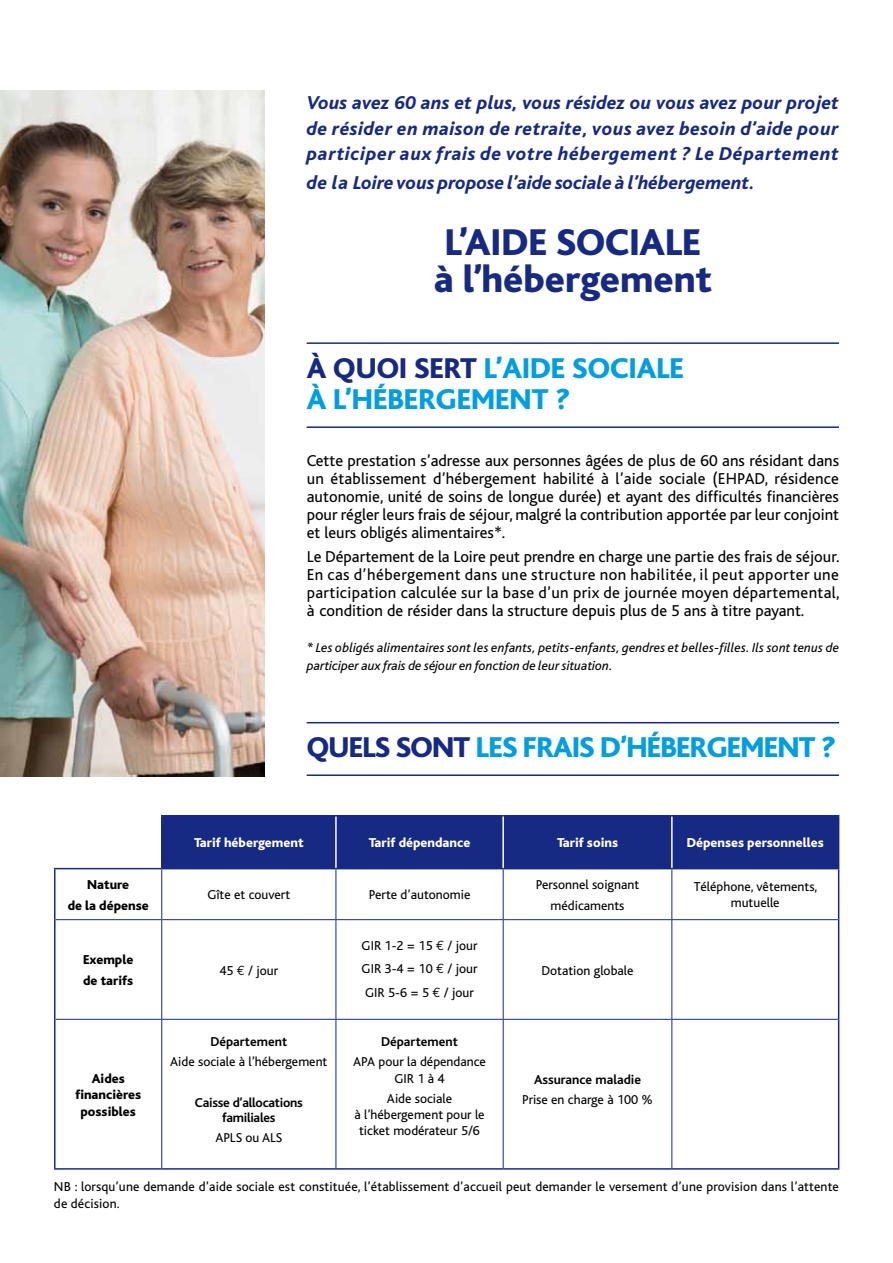
<style>
.page{position:relative;width:893px;height:1263px;background:#fff}
.page>*{position:absolute;margin:0;border:0;box-sizing:border-box;transform-origin:0 0}
.t1{font:800 39px/37.5px "Bliss";color:#162983}
.t2{font:800 30px/31.5px "Bliss";letter-spacing:-.01em;color:#009ee0}
.t3{font:italic 800 19.5px/25.5px "Bliss";letter-spacing:.04em;color:#162983;text-align:justify}
.t4{font:italic 800 19.5px "Bliss";color:#162983}
.t5{font:16.5px/18px "Bliss";color:#000;text-align:justify}
.t6{font:13.5px/16.2px "Bliss";color:#000;text-align:center}
.t7{font:italic 13.5px/18px "Bliss";letter-spacing:.01em;color:#000}
.t8{font:800 13.5px "Bliss";color:#fff}
.t9{font:800 13.5px/20.4px "Bliss";color:#000;text-align:center}
.t10{font:700 13.5px "Bliss";color:#000}
.t11{font:700 13.5px/14.7px "Bliss";letter-spacing:-.02em;color:#000;text-align:center}
.s1{color:#162983}
.s2{font-family:"Euro Mono"}
</style>
<div class="page">
<img style="left:1px;top:91px;width:264px;height:685px">
<div style="left:163px;top:816px;width:675px;height:52px;background:#162983"></div>
<hr style="left:54px;top:868px;width:108px;height:1px;background:#162983">
<hr style="left:54px;top:869px;width:2px;height:51px;background:#162983">
<hr style="left:838px;top:869px;width:1px;height:51px;background:#162983">
<hr style="left:54px;top:920px;width:2px;height:99px;background:#162983">
<hr style="left:838px;top:920px;width:1px;height:99px;background:#162983">
<hr style="left:54px;top:1019px;width:2px;height:149px;background:#162983">
<hr style="left:838px;top:1019px;width:1px;height:149px;background:#162983">
<hr style="left:54px;top:1168px;width:108px;height:2px;background:#162983">
<hr style="left:162px;top:1168px;width:174px;height:2px;background:#162983">
<hr style="left:336px;top:1168px;width:167px;height:2px;background:#162983">
<hr style="left:503px;top:1168px;width:169px;height:2px;background:#162983">
<hr style="left:672px;top:1168px;width:167px;height:2px;background:#162983">
<hr style="left:161px;top:869px;width:1px;height:50px;background:#162983">
<hr style="left:336px;top:869px;width:1px;height:50px;background:#162983">
<hr style="left:503px;top:869px;width:1px;height:50px;background:#162983">
<hr style="left:671px;top:869px;width:1px;height:50px;background:#162983">
<hr style="left:56px;top:919px;width:106px;height:1px;background:#162983">
<hr style="left:162px;top:919px;width:174px;height:1px;background:#162983">
<hr style="left:161px;top:920px;width:1px;height:99px;background:#162983">
<hr style="left:336px;top:919px;width:167px;height:1px;background:#162983">
<hr style="left:336px;top:920px;width:1px;height:99px;background:#162983">
<hr style="left:503px;top:919px;width:169px;height:1px;background:#162983">
<hr style="left:503px;top:920px;width:1px;height:99px;background:#162983">
<hr style="left:672px;top:919px;width:166px;height:1px;background:#162983">
<hr style="left:671px;top:920px;width:1px;height:99px;background:#162983">
<hr style="left:56px;top:1019px;width:106px;height:1px;background:#162983">
<hr style="left:162px;top:1019px;width:174px;height:1px;background:#162983">
<hr style="left:161px;top:1020px;width:1px;height:148px;background:#162983">
<hr style="left:336px;top:1019px;width:167px;height:1px;background:#162983">
<hr style="left:336px;top:1020px;width:1px;height:148px;background:#162983">
<hr style="left:503px;top:1019px;width:169px;height:1px;background:#162983">
<hr style="left:503px;top:1020px;width:1px;height:148px;background:#162983">
<hr style="left:672px;top:1019px;width:166px;height:1px;background:#162983">
<hr style="left:671px;top:1020px;width:1px;height:148px;background:#162983">
<hr style="left:161px;top:815px;width:175px;height:1px;background:#162983">
<hr style="left:161px;top:816px;width:2px;height:52px;background:#162983">
<hr style="left:336px;top:815px;width:167px;height:1px;background:#162983">
<hr style="left:503px;top:815px;width:169px;height:1px;background:#162983">
<hr style="left:672px;top:815px;width:167px;height:1px;background:#162983">
<hr style="left:838px;top:816px;width:1px;height:52px;background:#162983">
<hr style="left:162px;top:868px;width:174px;height:1px;background:#162983">
<hr style="left:336px;top:868px;width:167px;height:1px;background:#162983">
<hr style="left:503px;top:868px;width:169px;height:1px;background:#162983">
<hr style="left:672px;top:868px;width:167px;height:1px;background:#162983">
<hr style="left:335px;top:816px;width:2px;height:52px;background:#fff">
<hr style="left:502px;top:816px;width:2px;height:52px;background:#fff">
<hr style="left:671px;top:816px;width:2px;height:52px;background:#fff">
<hr style="left:307px;top:342px;width:532px;height:2px;background:#162983">
<hr style="left:307px;top:426px;width:532px;height:2px;background:#162983">
<hr style="left:307px;top:722px;width:532px;height:1px;background:#162983">
<hr style="left:307px;top:774px;width:532px;height:2px;background:#162983">
<p class="t3" style="left:307px;top:91px;width:534px">Vous avez 60 ans et plus, vous résidez ou vous avez pour projet de résider en maison de retraite, vous avez besoin d’aide pour participer aux frais de votre hébergement ? Le Département</p>
<p class="t4" style="left:307px;top:172px;width:450px">de la Loire vous propose l’aide sociale à l’hébergement.</p>
<h1 class="t1" style="left:434px;top:224px;width:279px">L’AIDE SOCIALE à l’hébergement</h1>
<h2 class="t2" style="left:307px;top:353px;width:379px"><span class="s1">À QUOI SERT</span> L’AIDE SOCIALE<br>À L’HÉBERGEMENT ?</h2>
<p class="t5" style="left:307px;top:452px;width:534px">Cette prestation s’adresse aux personnes âgées de plus de 60 ans résidant dans un établissement d’hébergement habilité à l’aide sociale (EHPAD, résidence autonomie, unité de soins de longue durée) et ayant des difficultés financières pour régler leurs frais de séjour, malgré la contribution apportée par leur conjoint et leurs obligés alimentaires*.</p>
<p class="t5" style="left:307px;top:548px;width:534px">Le Département de la Loire peut prendre en charge une partie des frais de séjour.<br>En cas d’hébergement dans une structure non habilitée, il peut apporter une participation calculée sur la base d’un prix de journée moyen départemental, à condition de résider dans la structure depuis plus de 5 ans à titre payant.</p>
<p class="t7" style="left:307px;top:639px;width:534px">* Les obligés alimentaires sont les enfants, petits-enfants, gendres et belles-filles. Ils sont tenus de participer aux frais de séjour en fonction de leur situation.</p>
<h2 class="t2" style="left:307px;top:732px;width:531px"><span class="s1">QUELS SONT</span> LES FRAIS D’HÉBERGEMENT ?</h2>
<p class="t8" style="left:194px;top:836px;width:111px">Tarif hébergement</p>
<p class="t8" style="left:369px;top:836px;width:103px">Tarif dépendance</p>
<p class="t8" style="left:557px;top:836px;width:63px">Tarif soins</p>
<p class="t8" style="left:687px;top:836px;width:139px">Dépenses personnelles</p>
<p class="t9" style="left:68px;top:875px;width:83px">Nature<br>de la dépense</p>
<p class="t6" style="left:207px;top:887px;width:84px">Gîte et couvert</p>
<p class="t6" style="left:369px;top:887px;width:103px">Perte d’autonomie</p>
<p class="t6" style="left:536px;top:875px;width:105px;line-height:20.4px">Personnel soignant médicaments</p>
<p class="t6" style="left:694px;top:879px;width:125px">Téléphone, vêtements, mutuelle</p>
<p class="t9" style="left:83px;top:950px;width:52px;text-align:left">Exemple de tarifs</p>
<p class="t6" style="left:219px;top:962px;width:60px">45 <span class="s2">€</span> / jour</p>
<p class="t9" style="left:75px;top:1070px;width:67px;line-height:16.5px">Aides financières possibles</p>
<p class="t10" style="left:210px;top:1034px;width:78px">Département</p>
<p class="t6" style="left:170px;top:1054px;width:159px">Aide sociale à l’hébergement</p>
<p class="t11" style="left:195px;top:1096px;width:109px">Caisse d’allocations familiales</p>
<p class="t6" style="left:215px;top:1130px;width:68px">APLS ou ALS</p>
<p class="t6" style="left:362px;top:933px;width:117px;line-height:23.7px;text-align:justify">GIR 1-2 = 15 <span class="s2">€</span> / jour GIR 3-4 = 10 <span class="s2">€</span> / jour GIR 5-6 = 5 <span class="s2">€</span> / jour</p>
<p class="t10" style="left:381px;top:1034px;width:78px">Département</p>
<p class="t6" style="left:353px;top:1054px;width:134px">APA pour la dépendance<br>GIR 1 à 4</p>
<p class="t6" style="left:354px;top:1091px;width:132px">Aide sociale<br>à l’hébergement pour le ticket modérateur 5/6</p>
<p class="t6" style="left:542px;top:962px;width:93px">Dotation globale</p>
<p class="t10" style="left:534px;top:1072px;width:109px">Assurance maladie</p>
<p class="t6" style="left:522px;top:1092px;width:132px">Prise en charge à 100 %</p>
<p class="t6" style="left:54px;top:1179px;width:786px;text-align:left">NB : lorsqu’une demande d’aide sociale est constituée, l’établissement d’accueil peut demander le versement d’une provision dans l’attente de décision.</p>
</div>
